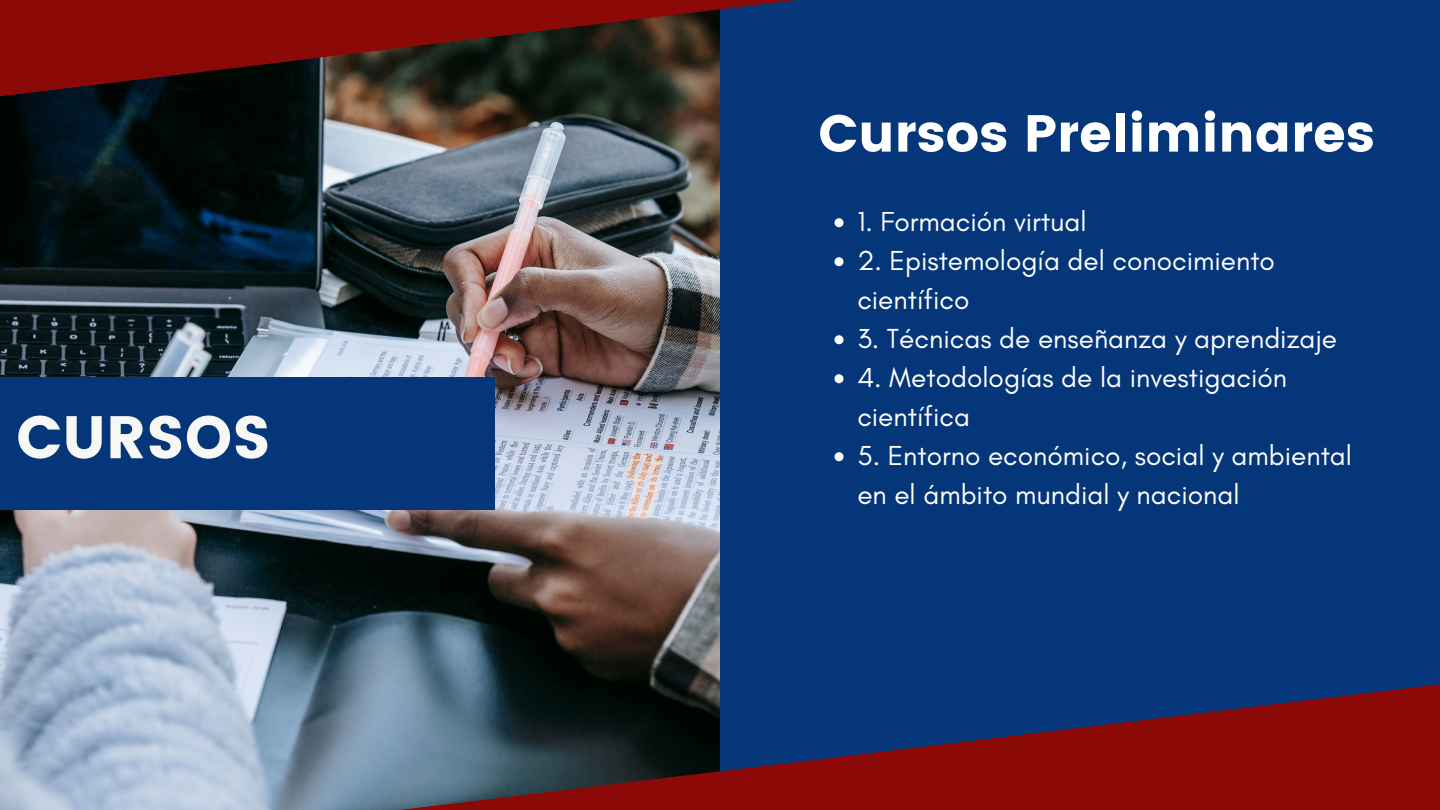
<style>
.page{position:relative;width:1440px;height:810px;background:#043679}
.page>*{position:absolute;margin:0;border:0;box-sizing:border-box;transform-origin:0 0}
.t1{font:60px "Poppins";color:#f7f7f6}
.t2{font:52px "Poppins";color:#fff}
.t3{font:28px/39px "Glacial Indifference";color:#fff}
</style>
<div class="page">
<img style="left:0;top:105px;width:720px;height:705px">
<svg style="left:356px;top:680px;width:1084px;height:130px"></svg>
<div style="left:0;top:377px;width:495px;height:133px;background:#043679"></div>
<svg style="left:0;top:0;width:796px;height:105px;background:#4f191a"></svg>
<svg style="left:834px;top:218px;width:9px;height:9px"></svg>
<svg style="left:834px;top:257px;width:9px;height:9px"></svg>
<svg style="left:834px;top:335px;width:9px;height:9px"></svg>
<svg style="left:834px;top:374px;width:9px;height:9px"></svg>
<svg style="left:834px;top:452px;width:9px;height:9px"></svg>
<h1 class="t1" style="left:16px;top:402px;width:256px">CURSOS</h1>
<h2 class="t2" style="left:818px;top:103px;width:558px">Cursos Preliminares</h2>
<p class="t3" style="left:857px;top:202px;width:231px">1. Formación virtual</p>
<p class="t3" style="left:857px;top:241px;width:419px">2. Epistemología del conocimiento científico</p>
<p class="t3" style="left:857px;top:319px;width:481px">3. Técnicas de enseñanza y aprendizaje</p>
<p class="t3" style="left:857px;top:358px;width:431px">4. Metodologías de la investigación científica</p>
<p class="t3" style="left:857px;top:436px;width:496px">5. Entorno económico, social y ambiental en el ámbito mundial y nacional</p>
</div>
